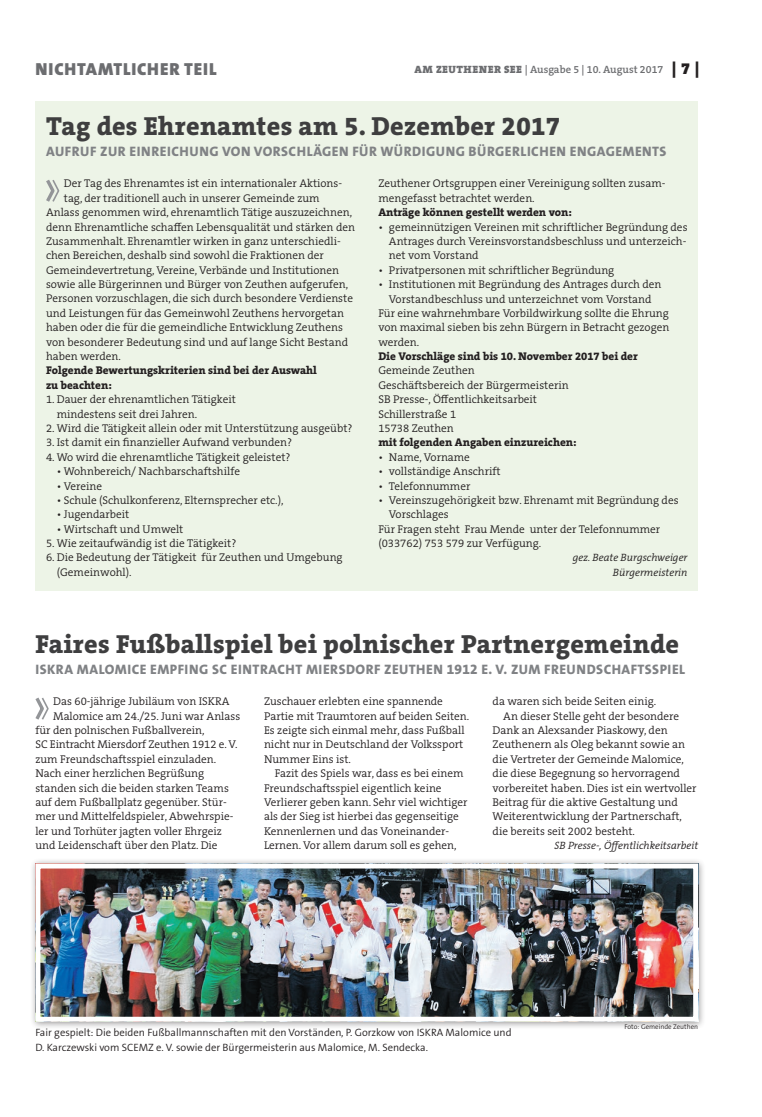
<style>
.page{position:relative;width:762px;height:1117px;background:#fff}
.page>*{position:absolute;margin:0;border:0;box-sizing:border-box;transform-origin:0 0}
.t1{font:800 26.25px "The Serif B W8";letter-spacing:.01em;color:#3e3e3f}
.t2{font:900 17.5px "The Sans B W9";letter-spacing:.045em;color:#6c6d70}
.t3{font:800 13.75px "The Sans B W8";letter-spacing:.035em;color:#808285}
.t4{font:300 11.25px/14.4px "The Serif B W4";color:#231f20}
.t5{font:800 11.25px/14.4px "The Serif B W8";color:#231f20}
.t6{font:300 10.62px/14.4px "The Sans B W4";color:#231f20}
.t7{font:italic 300 10.62px/14.4px "The Serif B W4";color:#231f20;text-align:right}
.t8{font:600 10.62px "The Serif B W6";color:#6c6d70}
.t9{font:300 6.88px "The Sans B W4";color:#231f20}
.s1{font-family:"The Serif B W9";font-weight:900}
.s2{font-family:"The Serif B W9";font-weight:900;font-size:16.25px;color:#231f20}
</style>
<div class="page">
<div style="left:35px;top:101px;width:663px;height:489px;background:#edf4e7"></div>
<svg style="left:35px;top:697px;width:14px;height:23px"></svg>
<svg style="left:46px;top:180px;width:14px;height:22px"></svg>
<div style="left:30px;top:857px;width:676px;height:172px;background:#231f20;opacity:.45"></div>
<img style="left:41px;top:869px;width:651px;height:146px">
<div style="left:35px;top:863px;width:663px;height:158px;border:5px solid #fff"></div>
<h2 class="t2" style="left:36px;top:58px;width:183px">NICHTAMTLICHER TEIL</h2>
<p class="t8" style="left:414px;top:63px;width:286px"><span class="s1">AM ZEUTHENER SEE</span> | Ausgabe 5 | 10. August 2017 <span class="s2">| 7 |</span></p>
<h1 class="t1" style="left:46px;top:108px;width:516px">Tag des Ehrenamtes am 5. Dezember 2017</h1>
<p class="t3" style="left:46px;top:143px;width:622px">AUFRUF ZUR EINREICHUNG VON VORSCHLÄGEN FÜR WÜRDIGUNG BÜRGERLICHEN ENGAGEMENTS</p>
<p class="t4" style="left:64px;top:176px;width:280px">Der Tag des Ehrenamtes ist ein internationaler Aktions-</p>
<p class="t4" style="left:64px;top:191px;width:257px">tag, der traditionell auch in unserer Gemeinde zum</p>
<p class="t4" style="left:46px;top:205px;width:307px">Anlass genommen wird, ehrenamtlich Tätige auszuzeichnen,</p>
<p class="t4" style="left:46px;top:219px;width:310px">denn Ehrenamtliche schaffen Lebensqualität und stärken den</p>
<p class="t4" style="left:46px;top:234px;width:296px">Zusammenhalt. Ehrenamtler wirken in ganz unterschiedli-</p>
<p class="t4" style="left:46px;top:248px;width:279px">chen Bereichen, deshalb sind sowohl die Fraktionen der</p>
<p class="t4" style="left:46px;top:263px;width:295px">Gemeindevertretung, Vereine, Verbände und Institutionen</p>
<p class="t4" style="left:46px;top:277px;width:304px">sowie alle Bürgerinnen und Bürger von Zeuthen aufgerufen,</p>
<p class="t4" style="left:46px;top:291px;width:308px">Personen vorzuschlagen, die sich durch besondere Verdienste</p>
<p class="t4" style="left:46px;top:306px;width:299px">und Leistungen für das Gemeinwohl Zeuthens hervorgetan</p>
<p class="t4" style="left:46px;top:320px;width:298px">haben oder die für die gemeindliche Entwicklung Zeuthens</p>
<p class="t4" style="left:46px;top:334px;width:303px">von besonderer Bedeutung sind und auf lange Sicht Bestand</p>
<p class="t4" style="left:46px;top:349px;width:76px">haben werden.</p>
<p class="t5" style="left:46px;top:363px;width:272px">Folgende Bewertungskriterien sind bei der Auswahl zu beachten:</p>
<p class="t4" style="left:57px;top:392px;width:181px;text-indent:-11px">1. Dauer der ehrenamtlichen Tätigkeit mindestens seit drei Jahren.</p>
<p class="t4" style="left:46px;top:421px;width:308px">2. Wird die Tätigkeit allein oder mit Unterstützung ausgeübt?</p>
<p class="t4" style="left:46px;top:435px;width:248px">3. Ist damit ein finanzieller Aufwand verbunden?</p>
<p class="t4" style="left:46px;top:449px;width:246px">4. Wo wird die ehrenamtliche Tätigkeit geleistet?</p>
<p class="t4" style="left:57px;top:464px;width:185px">• Wohnbereich/ Nachbarschaftshilfe</p>
<p class="t4" style="left:57px;top:478px;width:47px">• Vereine</p>
<p class="t4" style="left:57px;top:493px;width:228px">• Schule (Schulkonferenz, Elternsprecher etc.),</p>
<p class="t4" style="left:57px;top:507px;width:74px">• Jugendarbeit</p>
<p class="t4" style="left:57px;top:521px;width:128px">• Wirtschaft und Umwelt</p>
<p class="t4" style="left:46px;top:536px;width:192px">5. Wie zeitaufwändig ist die Tätigkeit?</p>
<p class="t4" style="left:57px;top:550px;width:287px;text-indent:-11px">6. Die Bedeutung der Tätigkeit für Zeuthen und Umgebung (Gemeinwohl).</p>
<p class="t4" style="left:378px;top:176px;width:289px">Zeuthener Ortsgruppen einer Vereinigung sollten zusam&shy;mengefasst betrachtet werden.</p>
<p class="t5" style="left:378px;top:205px;width:195px">Anträge können gestellt werden von:</p>
<p class="t4" style="left:389px;top:219px;width:300px;text-align:justify;text-indent:-11px">• gemeinnützigen Vereinen mit schriftlicher Begründung des Antrages durch Vereinsvorstandsbeschluss und unterzeich&shy;net vom Vorstand</p>
<p class="t4" style="left:378px;top:263px;width:237px">• Privatpersonen mit schriftlicher Begründung</p>
<p class="t4" style="left:378px;top:277px;width:285px">• Institutionen mit Begründung des Antrages durch den</p>
<p class="t4" style="left:389px;top:291px;width:264px">Vorstandbeschluss und unterzeichnet vom Vorstand</p>
<p class="t4" style="left:378px;top:306px;width:292px">Für eine wahrnehmbare Vorbildwirkung sollte die Ehrung</p>
<p class="t4" style="left:378px;top:320px;width:292px">von maximal sieben bis zehn Bürgern in Betracht gezogen</p>
<p class="t4" style="left:378px;top:335px;width:42px">werden.</p>
<p class="t5" style="left:378px;top:349px;width:261px">Die Vorschläge sind bis 10. November 2017 bei der</p>
<p class="t4" style="left:378px;top:363px;width:192px">Gemeinde Zeuthen<br>Geschäftsbereich der Bürgermeisterin<br>SB Presse-, Öffentlichkeitsarbeit<br>Schillerstraße 1<br>15738 Zeuthen</p>
<p class="t5" style="left:378px;top:435px;width:200px">mit folgenden Angaben einzureichen:</p>
<p class="t4" style="left:378px;top:450px;width:93px">• Name, Vorname</p>
<p class="t4" style="left:378px;top:464px;width:124px">• vollständige Anschrift</p>
<p class="t4" style="left:378px;top:478px;width:94px">• Telefonnummer</p>
<p class="t4" style="left:378px;top:493px;width:302px">• Vereinszugehörigkeit bzw. Ehrenamt mit Begründung des</p>
<p class="t4" style="left:389px;top:507px;width:61px">Vorschlages</p>
<p class="t4" style="left:378px;top:521px;width:283px">Für Fragen steht Frau Mende unter der Telefonnummer</p>
<p class="t4" style="left:378px;top:536px;width:164px">(033762) 753 579 zur Verfügung.</p>
<p class="t7" style="left:573px;top:550px;width:116px">gez. Beate Burgschweiger<br>Bürgermeisterin</p>
<h1 class="t1" style="left:35px;top:626px;width:645px">Faires Fußballspiel bei polnischer Partnergemeinde</h1>
<p class="t3" style="left:36px;top:660px;width:651px">ISKRA MALOMICE EMPFING SC EINTRACHT MIERSDORF ZEUTHEN 1912 E. V. ZUM FREUNDSCHAFTSSPIEL</p>
<p class="t4" style="left:53px;top:694px;width:178px">Das 60-jährige Jubiläum von ISKRA</p>
<p class="t4" style="left:53px;top:708px;width:189px">Malomice am 24./25. Juni war Anlass</p>
<p class="t4" style="left:35px;top:723px;width:171px">für den polnischen Fußballverein,</p>
<p class="t4" style="left:35px;top:737px;width:204px">SC Eintracht Miersdorf Zeuthen 1912 e. V.</p>
<p class="t4" style="left:35px;top:751px;width:182px">zum Freundschaftsspiel einzuladen.</p>
<p class="t4" style="left:35px;top:766px;width:170px">Nach einer herzlichen Begrüßung</p>
<p class="t4" style="left:35px;top:780px;width:195px">standen sich die beiden starken Teams</p>
<p class="t4" style="left:35px;top:794px;width:193px">auf dem Fußballplatz gegenüber. Stür-</p>
<p class="t4" style="left:35px;top:809px;width:199px">mer und Mittelfeldspieler, Abwehrspie-</p>
<p class="t4" style="left:35px;top:823px;width:188px">ler und Torhüter jagten voller Ehrgeiz</p>
<p class="t4" style="left:35px;top:838px;width:184px">und Leidenschaft über den Platz. Die</p>
<p class="t4" style="left:264px;top:694px;width:207px">Zuschauer erlebten eine spannende Partie mit Traumtoren auf beiden Seiten.<br>Es zeigte sich einmal mehr, dass Fußball nicht nur in Deutschland der Volkssport Nummer Eins ist.</p>
<p class="t4" style="left:264px;top:766px;width:205px;text-indent:11px">Fazit des Spiels war, dass es bei einem Freundschaftsspiel eigentlich keine Verlierer geben kann. Sehr viel wichtiger als der Sieg ist hierbei das gegenseitige Kennenlernen und das Voneinander-Lernen. Vor allem darum soll es gehen,</p>
<p class="t4" style="left:493px;top:694px;width:165px">da waren sich beide Seiten einig.</p>
<p class="t4" style="left:503px;top:708px;width:177px">An dieser Stelle geht der besondere</p>
<p class="t4" style="left:493px;top:723px;width:176px">Dank an Alexsander Piaskowy, den</p>
<p class="t4" style="left:493px;top:737px;width:194px">Zeuthenern als Oleg bekannt sowie an</p>
<p class="t4" style="left:493px;top:751px;width:193px">die Vertreter der Gemeinde Malomice,</p>
<p class="t4" style="left:493px;top:766px;width:189px">die diese Begegnung so hervorragend</p>
<p class="t4" style="left:493px;top:780px;width:205px">vorbereitet haben. Dies ist ein wertvoller</p>
<p class="t4" style="left:493px;top:794px;width:187px">Beitrag für die aktive Gestaltung und</p>
<p class="t4" style="left:493px;top:809px;width:191px">Weiterentwicklung der Partnerschaft,</p>
<p class="t4" style="left:493px;top:823px;width:144px">die bereits seit 2002 besteht.</p>
<p class="t7" style="left:555px;top:838px;width:145px">SB Presse-, Öffentlichkeitsarbeit</p>
<p class="t6" style="left:35px;top:1025px;width:478px">Fair gespielt: Die beiden Fußballmannschaften mit den Vorständen, P. Gorzkow von ISKRA Malomice und<br>D. Karczewski vom SCEMZ e. V. sowie der Bürgermeisterin aus Malomice, M. Sendecka.</p>
<p class="t9" style="left:624px;top:1022px;width:75px">Foto: Gemeinde Zeuthen</p>
</div>
